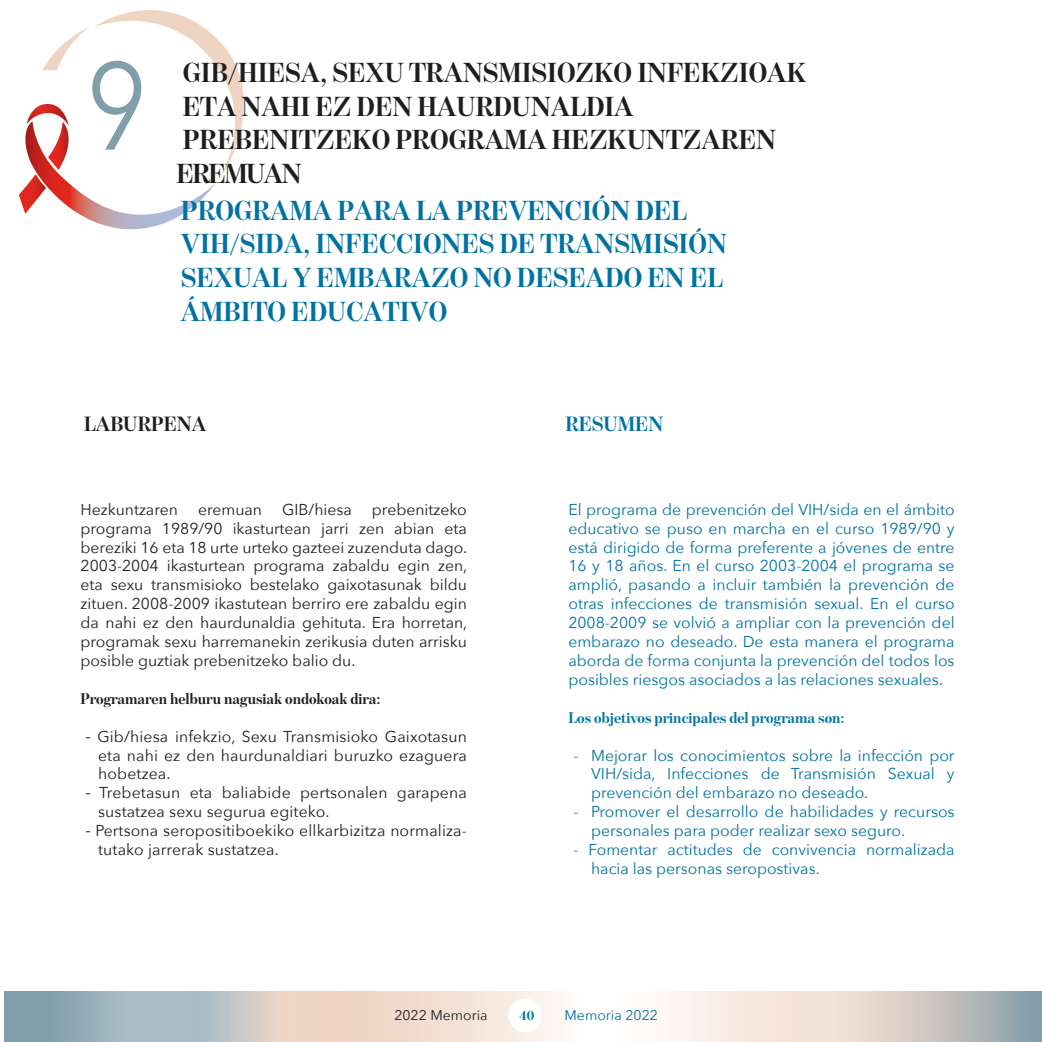
<style>
.page{position:relative;width:1042px;height:1042px;background:#fff}
.page>*{position:absolute;margin:0;border:0;box-sizing:border-box;transform-origin:0 0}
.t1{font:122.5px "Avenir Next";color:#819eab;scale:.87 1}
.t2{font:700 28px/33.6px "Benton Mod Disp";color:#0072a1}
.t3{font:700 28px/33.6px "Benton Mod Disp";color:#1e1e1c}
.t4{font:700 28px "Benton Mod Disp";letter-spacing:-.055em;color:#1e1e1c}
.t5{font:700 21px "Benton Mod Disp";color:#1e1e1c}
.t6{font:700 21px "Benton Mod Disp";color:#0072a1}
.t7{font:15.75px/18.9px "Avenir Next";color:#0072a1;text-align:justify}
.t8{font:15.75px/18.9px "Avenir Next";letter-spacing:.01em;color:#1e1e1c;text-align:justify}
.t9{font:700 15.75px "Benton Mod Disp";color:#1e1e1c}
.t10{font:700 15.75px "Benton Mod Disp";color:#0072a1}
.t11{font:14px "Avenir Next";color:#1e1e1c}
.t12{font:14px "Avenir Next";color:#0072a1}
.t13{font:700 14px "Benton Mod Disp";color:#0072a1}
.s1{font-family:"Myriad Pro"}
</style>
<div class="page">
<svg style="left:4px;top:991px;width:1038px;height:51px"></svg>
<div style="left:508px;top:998px;width:34px;height:34px;background:#fff;border-radius:50%"></div>
<svg style="left:19px;top:10px;width:225px;height:219px"></svg>
<h1 class="t1" style="left:86px;top:4px;width:73px">9</h1>
<h2 class="t3" style="left:183px;top:56px;width:625px">GIB/HIESA, SEXU TRANSMISIOZKO INFEKZIOAK<br>ETA NAHI EZ DEN HAURDUNALDIA<br>PREBENITZEKO PROGRAMA HEZKUNTZAREN</h2>
<h2 class="t4" style="left:176px;top:158px;width:127px">EREMUAN</h2>
<h2 class="t2" style="left:181px;top:193px;width:547px">PROGRAMA PARA LA PREVENCIÓN DEL<br>VIH/SIDA, INFECCIONES DE TRANSMISIÓN<br>SEXUAL Y EMBARAZO NO DESEADO EN EL<br>ÁMBITO EDUCATIVO</h2>
<h3 class="t5" style="left:84px;top:412px;width:124px">LABURPENA</h3>
<h3 class="t6" style="left:565px;top:412px;width:99px">RESUMEN</h3>
<p class="t8" style="left:81px;top:499px;width:388px;text-indent:291px">prebenitzeko programa 1989/90 ikasturtean jarri zen abian eta bereziki 16 eta 18 urte urteko gazteei zuzenduta dago.<br>2003-2004 ikasturtean programa zabaldu egin zen, eta sexu transmisioko bestelako gaixotasunak bildu zituen. 2008-2009 ikastutean berriro ere zabaldu egin da nahi ez den haurdunaldia gehituta. Era horretan, programak sexu harremanekin zerikusia duten arrisku posible guztiak prebenitzeko balio du.</p>
<p class="t9" style="left:81px;top:690px;width:301px">Programaren helburu nagusiak ondokoak dira:</p>
<p class="t8" style="left:98px;top:726px;width:370px;text-indent:-12px"><span class="s1">-</span> Gib/hiesa infekzio, Sexu Transmisioko Gaixotasun eta nahi ez den haurdunaldiari buruzko ezaguera hobetzea.</p>
<p class="t8" style="left:98px;top:783px;width:370px;text-indent:-12px"><span class="s1">-</span> Trebetasun eta baliabide pertsonalen garapena sustatzea sexu segurua egiteko.</p>
<p class="t8" style="left:98px;top:820px;width:370px;text-indent:-12px"><span class="s1">-</span> Pertsona seropositiboekiko ellkarbizitza normaliza&shy;tutako jarrerak sustatzea.</p>
<p class="t8" style="left:81px;top:499px;width:99px">Hezkuntzaren</p>
<p class="t8" style="left:198px;top:499px;width:66px">eremuan</p>
<p class="t8" style="left:282px;top:499px;width:71px">GIB/hiesa</p>
<p class="t7" style="left:568px;top:499px;width:388px">El programa de prevención del VIH/sida en el ámbito educativo se puso en marcha en el curso 1989/90 y está dirigido de forma preferente a jóvenes de entre 16 y 18 años. En el curso 2003-2004 el programa se amplió, pasando a incluir también la prevención de otras infecciones de transmisión sexual. En el curso 2008-2009 se volvió a ampliar con la prevención del embarazo no deseado. De esta manera el programa aborda de forma conjunta la prevención del todos los posibles riesgos asociados a las relaciones sexuales.</p>
<p class="t10" style="left:568px;top:709px;width:278px">Los objetivos principales del programa son:</p>
<p class="t7" style="left:591px;top:745px;width:365px;text-indent:-17px">- Mejorar los conocimientos sobre la infección por VIH/sida, Infecciones de Transmisión Sexual y prevención del embarazo no deseado.</p>
<p class="t7" style="left:591px;top:801px;width:365px;text-indent:-17px">- Promover el desarrollo de habilidades y recursos personales para poder realizar sexo seguro.</p>
<p class="t7" style="left:591px;top:839px;width:365px;text-indent:-17px">- Fomentar actitudes de convivencia normalizada hacia las personas seropostivas.</p>
<p class="t11" style="left:394px;top:1003px;width:95px">2022 Memoria</p>
<p class="t13" style="left:519px;top:1007px;width:16px">40</p>
<p class="t12" style="left:564px;top:1003px;width:95px">Memoria 2022</p>
</div>
